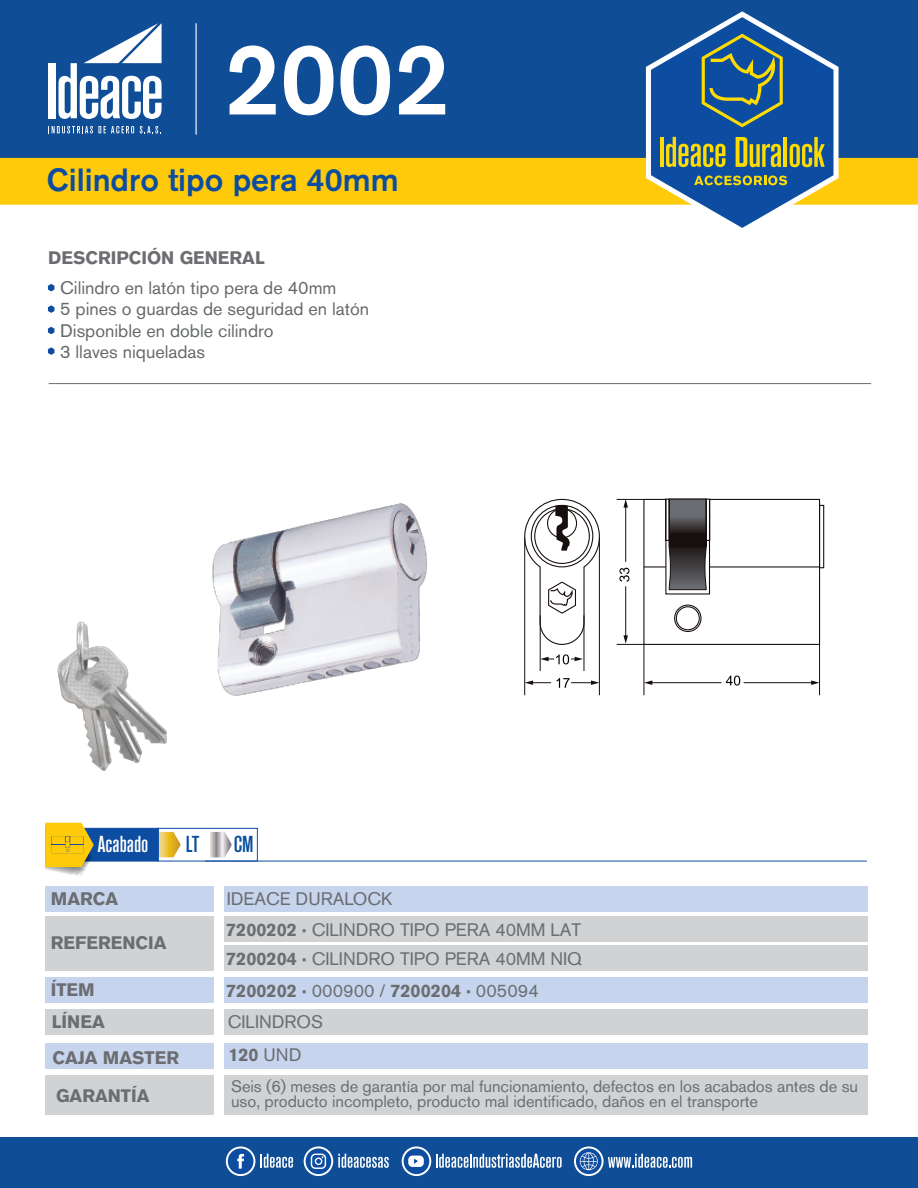
<style>
.page{position:relative;width:918px;height:1188px;background:#fff}
.page>*{position:absolute;margin:0;border:0;box-sizing:border-box;transform-origin:0 0}
.t1{font:500 100.5px "Akzidenz Grotesk BQ";color:#fff}
.t2{font:500 31.95px "Akzidenz Grotesk BQ";color:#0d4da1}
.t3{font:22.95px "Akzidenz Grotesk BQ Md Cnd Alt";color:#fff}
.t4{font:22.95px "Akzidenz Grotesk BQ Md Cnd Alt";color:#0a4f9c}
.t5{font:18px/30.8px "Akzidenz Grotesk BQ";color:#6c6d70}
.t6{font:18px/21.6px "Akzidenz Grotesk BQ";color:#666969}
.t7{font:700 18px/31.8px "Akzidenz Grotesk BQ";color:#6c6d70}
.t8{font:16.5px/15.6px "Akzidenz Grotesk BQ";letter-spacing:-.005em;color:#6c6d70}
.s1{font-weight:700}
.s2{font-weight:400}
</style>
<div class="page">
<div style="left:224px;top:946px;width:643px;height:25px;background:#d1d2d4"></div>
<div style="left:45px;top:886px;width:169px;height:26px;background:#c6d5ed"></div>
<div style="left:224px;top:886px;width:643px;height:26px;background:#c6d5ed"></div>
<div style="left:45px;top:1009px;width:169px;height:26px;background:#d1d2d4"></div>
<div style="left:224px;top:1009px;width:643px;height:26px;background:#d1d2d4"></div>
<div style="left:45px;top:916px;width:169px;height:55px;background:#d1d2d4"></div>
<div style="left:224px;top:916px;width:643px;height:26px;background:#d1d2d4"></div>
<div style="left:224px;top:978px;width:643px;height:25px;background:#c6d5ed"></div>
<div style="left:0;top:0;width:918px;height:158px;background:#0f4d96"></div>
<div style="left:0;top:158px;width:918px;height:47px;background:#feca0a"></div>
<div style="left:0;top:1138px;width:918px;height:50px;background:#0f4d96"></div>
<hr style="left:196px;top:23px;width:1px;height:112px;background:#fff">
<div style="left:48px;top:63px;width:8px;height:55px;background:#fff"></div>
<svg style="left:58px;top:23px;width:104px;height:96px"></svg>
<svg style="left:48px;top:126px;width:86px;height:7px"></svg>
<svg style="left:140px;top:126px;width:21px;height:7px"></svg>
<hr style="left:205px;top:861px;width:662px;height:1px;background:#0d4da1">
<hr style="left:49px;top:383px;width:822px;height:1px;background:#6c6d70">
<div style="left:45px;top:978px;width:169px;height:25px;background:#c6d5ed"></div>
<svg style="left:48px;top:284px;width:6px;height:7px"></svg>
<svg style="left:48px;top:305px;width:6px;height:8px"></svg>
<svg style="left:48px;top:327px;width:6px;height:7px"></svg>
<svg style="left:48px;top:347px;width:6px;height:8px"></svg>
<svg style="left:646px;top:11px;width:193px;height:217px"></svg>
<svg style="left:226px;top:1146px;width:29px;height:30px"></svg>
<div style="left:228px;top:1148px;width:25px;height:26px;background:#0d4da1;border-radius:50%"></div>
<svg style="left:237px;top:1154px;width:7px;height:15px"></svg>
<svg style="left:260px;top:1154px;width:33px;height:14px"></svg>
<svg style="left:304px;top:1146px;width:29px;height:30px"></svg>
<svg style="left:306px;top:1148px;width:25px;height:26px"></svg>
<svg style="left:311px;top:1154px;width:15px;height:15px"></svg>
<svg style="left:338px;top:1154px;width:51px;height:14px"></svg>
<svg style="left:402px;top:1146px;width:29px;height:30px"></svg>
<div style="left:404px;top:1148px;width:25px;height:26px;background:#0d4da1;border-radius:50%"></div>
<div style="left:408px;top:1156px;width:16px;height:11px;background:#fff;border-radius:4px"></div>
<svg style="left:414px;top:1159px;width:4px;height:5px"></svg>
<svg style="left:436px;top:1154px;width:126px;height:14px"></svg>
<svg style="left:574px;top:1146px;width:30px;height:30px"></svg>
<svg style="left:576px;top:1148px;width:26px;height:26px"></svg>
<svg style="left:580px;top:1152px;width:18px;height:18px"></svg>
<svg style="left:608px;top:1154px;width:84px;height:14px"></svg>
<div style="left:45px;top:1043px;width:169px;height:26px;background:#c6d5ed"></div>
<div style="left:224px;top:1043px;width:643px;height:26px;background:#c6d5ed"></div>
<svg style="left:160px;top:832px;width:21px;height:25px"></svg>
<div style="left:73px;top:828px;width:86px;height:33px;background:#0d4da1;border:1px solid #0d4da1"></div>
<div style="left:158px;top:828px;width:100px;height:33px;border:1px solid #0d4da1"></div>
<svg style="left:210px;top:832px;width:22px;height:25px"></svg>
<div style="left:45px;top:1075px;width:169px;height:39px;background:#d1d2d4"></div>
<div style="left:224px;top:1075px;width:643px;height:39px;background:#d1d2d4"></div>
<img style="left:57px;top:621px;width:110px;height:150px">
<svg style="left:45px;top:823px;width:49px;height:53px"></svg>
<div style="left:819px;top:505px;width:5px;height:63px;border:1px solid #170e0e"></div>
<svg style="left:617px;top:498px;width:204px;height:147px"></svg>
<svg style="left:557px;top:678px;width:42px;height:10px"></svg>
<svg style="left:525px;top:680px;width:26px;height:5px"></svg>
<svg style="left:541px;top:654px;width:42px;height:10px"></svg>
<hr style="left:599px;top:538px;width:1px;height:157px;background:#170e0e">
<hr style="left:524px;top:538px;width:1px;height:157px;background:#170e0e">
<hr style="left:584px;top:615px;width:1px;height:56px;background:#170e0e">
<hr style="left:540px;top:615px;width:1px;height:56px;background:#170e0e">
<svg style="left:726px;top:676px;width:14px;height:10px"></svg>
<hr style="left:744px;top:682px;width:69px;height:1px;background:#170e0e">
<svg style="left:811px;top:680px;width:8px;height:5px"></svg>
<hr style="left:651px;top:682px;width:70px;height:1px;background:#170e0e">
<svg style="left:645px;top:680px;width:7px;height:5px"></svg>
<hr style="left:644px;top:645px;width:1px;height:50px;background:#170e0e">
<hr style="left:819px;top:645px;width:1px;height:50px;background:#170e0e">
<svg style="left:524px;top:498px;width:76px;height:147px"></svg>
<hr style="left:644px;top:566px;width:22px;height:2px;background:#170e0e">
<hr style="left:710px;top:566px;width:110px;height:2px;background:#170e0e">
<img style="left:212px;top:503px;width:215px;height:193px">
<h1 class="t1" style="left:224px;top:18px;width:227px">2002</h1>
<h2 class="t2" style="left:47px;top:160px;width:353px">Cilindro tipo pera 40mm</h2>
<p class="t7" style="left:48px;top:241px;width:218px">DESCRIPCIÓN GENERAL</p>
<p class="t6" style="left:60px;top:276px;width:310px">Cilindro en latón tipo pera de 40mm<br>5 pines o guardas de seguridad en latón<br>Disponible en doble cilindro<br>3 llaves niqueladas</p>
<h3 class="t3" style="left:98px;top:831px;width:52px">Acabado</h3>
<h3 class="t4" style="left:186px;top:831px;width:15px">LT</h3>
<h3 class="t4" style="left:234px;top:831px;width:22px">CM</h3>
<p class="t7" style="left:51px;top:883px;width:69px">MARCA</p>
<p class="t7" style="left:51px;top:927px;width:117px">REFERENCIA</p>
<p class="t7" style="left:51px;top:974px;width:55px">ÍTEM<br>LÍNEA</p>
<p class="t5" style="left:227px;top:884px;width:167px">IDEACE DURALOCK</p>
<p class="t5" style="left:226px;top:914px;width:357px"><span class="s1">7200202 ·</span> CILINDRO TIPO PERA 40MM LAT</p>
<p class="t5" style="left:226px;top:943px;width:357px"><span class="s1">7200204 ·</span> CILINDRO TIPO PERA 40MM NIQ</p>
<p class="t5" style="left:226px;top:975px;width:314px"><span class="s1">7200202 ·</span> 000900 / <span class="s1">7200204 ·</span> 005094<br>CILINDROS</p>
<p class="t7" style="left:52px;top:1041px;width:128px">CAJA MASTER</p>
<p class="t7" style="left:228px;top:1038px;width:75px">120 <span class="s2">UND</span></p>
<p class="t7" style="left:56px;top:1080px;width:95px">GARANTÍA</p>
<p class="t8" style="left:231px;top:1078px;width:629px">Seis (6) meses de garantía por mal funcionamiento, defectos en los acabados antes de su uso, producto incompleto, producto mal identificado, daños en el transporte</p>
</div>
